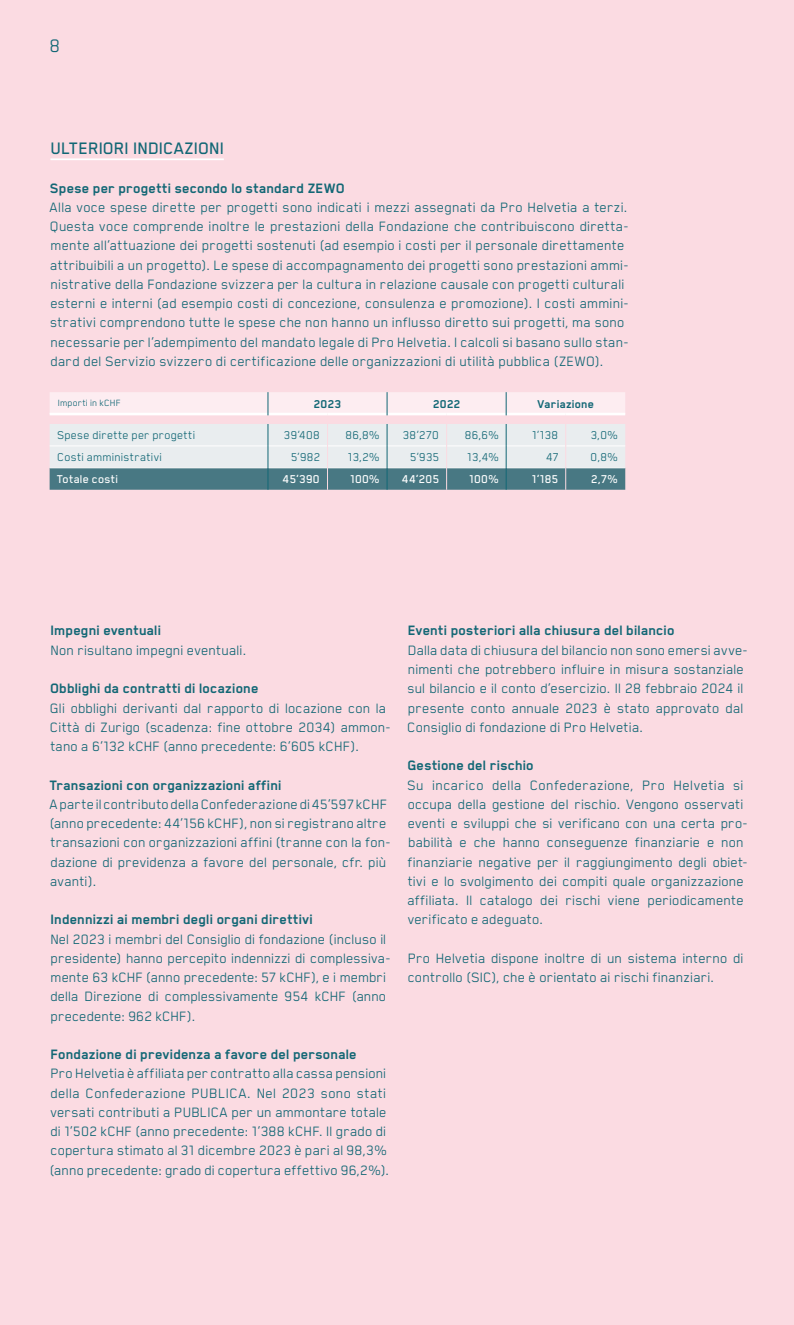
<style>
.page{position:relative;width:794px;height:1325px;background:#fff}
.page>*{position:absolute;margin:0;border:0;box-sizing:border-box;transform-origin:0 0}
.t1{font:21px "B4 G Pro Helvetia Book";color:#126775}
.Titel_2{font:19.25px "B4 G Pro Helvetia Medium";letter-spacing:.01em;color:#126775}
.Lauftext_9pt{font:15.75px/19.2px "B4 G Pro Helvetia Book";letter-spacing:.02em;color:#126775}
.Zwischentitel{font:15.75px "B4 G Pro Helvetia Bold";letter-spacing:.015em;color:#126775}
.TABELLE_thin___rechtsb{font:13.12px "B4 G Pro Helvetia Book";letter-spacing:.025em;color:#126775}
.TABELLE_thin___linksb{font:13.12px "B4 G Pro Helvetia Book";letter-spacing:.03em;color:#126775}
.TABELLE_thin___rechtsb-2{font:13.12px "B4 G Pro Helvetia Medium";letter-spacing:.03em;color:#fff}
.TABELLE_Bold___center{font:13.12px "B4 G Pro Helvetia Bold";letter-spacing:.025em;color:#126775}
.TABELLE_medium___linksb{font:13.12px "B4 G Pro Helvetia Medium";letter-spacing:.03em;color:#fff}
.TABELLEN_LEGENDE_im_Anhang{font:10.5px "B4 G Pro Helvetia Book";letter-spacing:.025em;color:#126775}
</style>
<div class="page">
<div style="left:0;top:0;width:794px;height:1324px;background:#fbdbe2"></div>
<hr style="left:50px;top:158px;width:174px;height:2px;background:#fff">
<svg style="left:50px;top:392px;width:575px;height:23px;background:#fbedf1"></svg>
<svg style="left:50px;top:424px;width:575px;height:66px;background:#b4c6cb"></svg>
<h1 class="t1" style="left:50px;top:35px;width:12px">8</h1>
<p class="Titel_2" style="left:50px;top:138px;width:175px">ULTERIORI INDICAZIONI</p>
<p class="Zwischentitel" style="left:50px;top:179px;width:296px">Spese per progetti secondo lo standard ZEWO</p>
<p class="Lauftext_9pt" style="left:49px;top:197px;width:580px">Alla voce spese dirette per progetti sono indicati i mezzi assegnati da Pro Helvetia a terzi.<br>Questa voce comprende inoltre le prestazioni della Fondazione che contribuiscono diretta&shy;mente all’attuazione dei progetti sostenuti (ad esempio i costi per il personale direttamente attribuibili a un progetto). Le spese di accompagnamento dei progetti sono prestazioni ammi&shy;nistrative della Fondazione svizzera per la cultura in relazione causale con progetti culturali esterni e interni (ad esempio costi di concezione, consulenza e promozione). I costi ammini&shy;strativi comprendono tutte le spese che non hanno un influsso diretto sui progetti, ma sono necessarie per l’adempimento del mandato legale di Pro Helvetia. I calcoli si basano sullo stan&shy;dard del Servizio svizzero di certificazione delle organizzazioni di utilità pubblica (ZEWO).</p>
<p class="TABELLEN_LEGENDE_im_Anhang" style="left:58px;top:397px;width:64px">Importi in kCHF</p>
<p class="TABELLE_Bold___center" style="left:314px;top:397px;width:29px">2023</p>
<p class="TABELLE_Bold___center" style="left:433px;top:397px;width:29px">2022</p>
<p class="TABELLE_Bold___center" style="left:537px;top:397px;width:58px">Variazione</p>
<p class="TABELLE_thin___linksb" style="left:57px;top:429px;width:140px">Spese dirette per progetti</p>
<p class="TABELLE_thin___rechtsb" style="left:284px;top:429px;width:37px">39’408</p>
<p class="TABELLE_thin___rechtsb" style="left:345px;top:429px;width:36px">86,8%</p>
<p class="TABELLE_thin___rechtsb" style="left:403px;top:429px;width:37px">38’270</p>
<p class="TABELLE_thin___rechtsb" style="left:465px;top:429px;width:35px">86,6%</p>
<p class="TABELLE_thin___rechtsb" style="left:532px;top:429px;width:27px">1’138</p>
<p class="TABELLE_thin___rechtsb" style="left:591px;top:429px;width:29px">3,0%</p>
<p class="TABELLE_thin___linksb" style="left:57px;top:451px;width:106px">Costi amministrativi</p>
<p class="TABELLE_thin___rechtsb" style="left:291px;top:451px;width:31px">5’982</p>
<p class="TABELLE_thin___rechtsb" style="left:348px;top:451px;width:33px">13,2%</p>
<p class="TABELLE_thin___rechtsb" style="left:410px;top:451px;width:30px">5’935</p>
<p class="TABELLE_thin___rechtsb" style="left:467px;top:451px;width:33px">13,4%</p>
<p class="TABELLE_thin___rechtsb" style="left:546px;top:451px;width:14px">47</p>
<p class="TABELLE_thin___rechtsb" style="left:590px;top:451px;width:29px">0,8%</p>
<p class="TABELLE_medium___linksb" style="left:57px;top:472px;width:63px">Totale costi</p>
<p class="TABELLE_thin___rechtsb-2" style="left:282px;top:472px;width:39px">45’390</p>
<p class="TABELLE_thin___rechtsb-2" style="left:350px;top:472px;width:31px">100%</p>
<p class="TABELLE_thin___rechtsb-2" style="left:402px;top:472px;width:39px">44’205</p>
<p class="TABELLE_thin___rechtsb-2" style="left:469px;top:472px;width:31px">100%</p>
<p class="TABELLE_thin___rechtsb-2" style="left:532px;top:472px;width:28px">1’185</p>
<p class="TABELLE_thin___rechtsb-2" style="left:591px;top:472px;width:28px">2,7%</p>
<p class="Zwischentitel" style="left:50px;top:622px;width:112px">Impegni eventuali</p>
<p class="Lauftext_9pt" style="left:50px;top:640px;width:197px">Non risultano impegni eventuali.</p>
<p class="Zwischentitel" style="left:50px;top:680px;width:210px">Obblighi da contratti di locazione</p>
<p class="Lauftext_9pt" style="left:50px;top:698px;width:342px">Gli obblighi derivanti dal rapporto di locazione con la<br>Città di Zurigo (scadenza: fine ottobre 2034) ammon&shy;tano a 6’132 kCHF (anno precedente: 6’605 kCHF).</p>
<p class="Zwischentitel" style="left:50px;top:776px;width:233px">Transazioni con organizzazioni affini</p>
<p class="Lauftext_9pt" style="left:49px;top:794px;width:342px">A parte il contributo della Confederazione di 45’597 kCHF (anno precedente: 44’156 kCHF), non si registrano altre transazioni con organizzazioni affini (tranne con la fon&shy;dazione di previdenza a favore del personale, cfr. più avanti).</p>
<p class="Zwischentitel" style="left:50px;top:911px;width:264px">Indennizzi ai membri degli organi direttivi</p>
<p class="Lauftext_9pt" style="left:50px;top:929px;width:341px">Nel 2023 i membri del Consiglio di fondazione (incluso il presidente) hanno percepito indennizzi di complessiva&shy;mente 63 kCHF (anno precedente: 57 kCHF), e i membri della Direzione di complessivamente 954 kCHF (anno precedente: 962 kCHF).</p>
<p class="Zwischentitel" style="left:51px;top:1046px;width:307px">Fondazione di previdenza a favore del personale</p>
<p class="Lauftext_9pt" style="left:50px;top:1063px;width:341px">Pro Helvetia è affiliata per contratto alla cassa pensioni della Confederazione PUBLICA. Nel 2023 sono stati versati contributi a PUBLICA per un ammontare totale di 1’502 kCHF (anno precedente: 1’388 kCHF. Il grado di copertura stimato al 31 dicembre 2023 è pari al 98,3% (anno precedente: grado di copertura effettivo 96,2%).</p>
<p class="Zwischentitel" style="left:408px;top:622px;width:268px">Eventi posteriori alla chiusura del bilancio</p>
<p class="Lauftext_9pt" style="left:407px;top:640px;width:342px">Dalla data di chiusura del bilancio non sono emersi avve&shy;nimenti che potrebbero influire in misura sostanziale sul bilancio e il conto d’esercizio. Il 28 febbraio 2024 il presente conto annuale 2023 è stato approvato dal Consiglio di fondazione di Pro Helvetia.</p>
<p class="Zwischentitel" style="left:407px;top:757px;width:128px">Gestione del rischio</p>
<p class="Lauftext_9pt" style="left:407px;top:775px;width:342px">Su incarico della Confederazione, Pro Helvetia si occupa della gestione del rischio. Vengono osservati eventi e sviluppi che si verificano con una certa pro&shy;babilità e che hanno conseguenze finanziarie e non finanziarie negative per il raggiungimento degli obiet&shy;tivi e lo svolgimento dei compiti quale organizzazione affiliata. Il catalogo dei rischi viene periodicamente verificato e adeguato.</p>
<p class="Lauftext_9pt" style="left:408px;top:948px;width:337px">Pro Helvetia dispone inoltre di un sistema interno di controllo (SIC), che è orientato ai rischi finanziari.</p>
</div>
